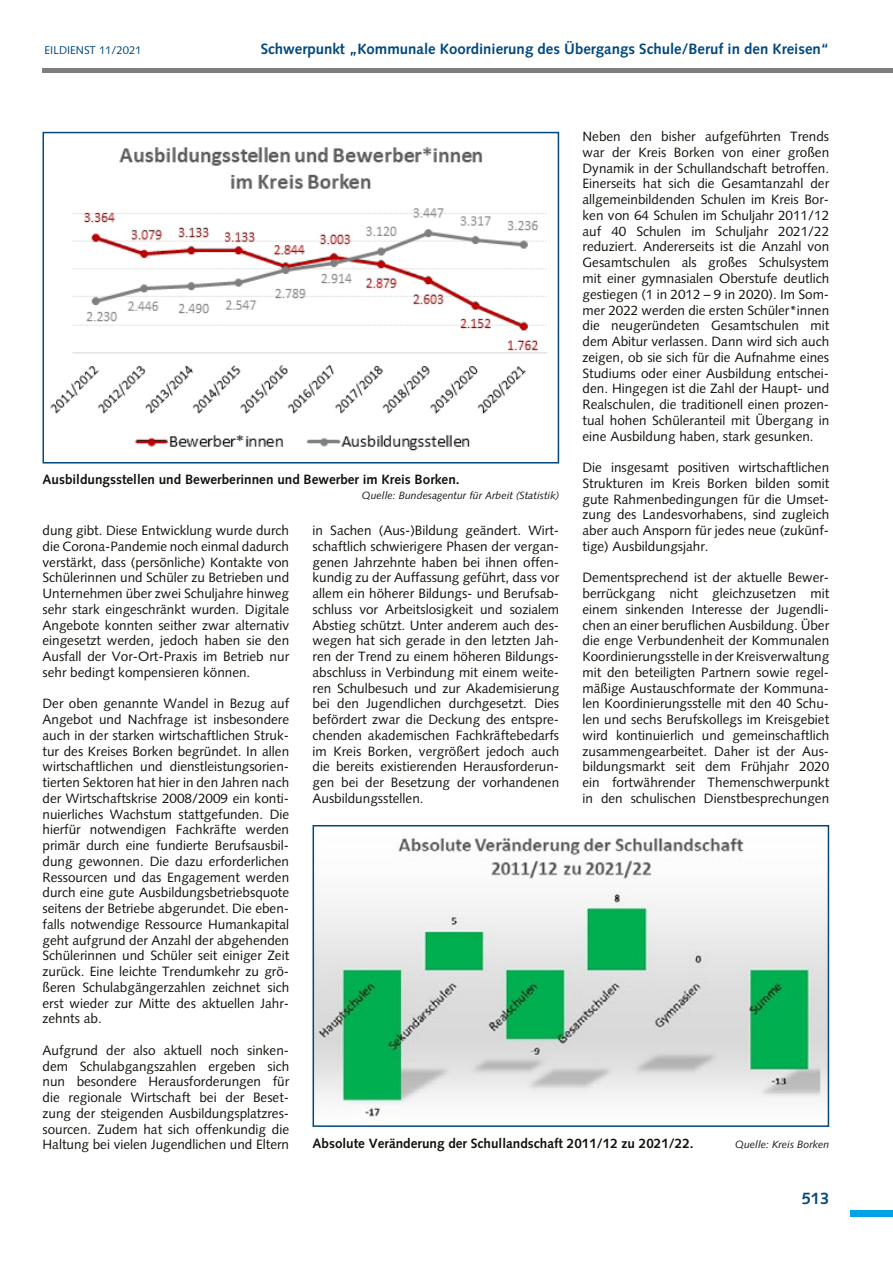
<style>
.page{position:relative;width:893px;height:1263px;background:#fff}
.page>*{position:absolute;margin:0;border:0;box-sizing:border-box;transform-origin:0 0}
.t1{font:700 16.5px "Syntax";color:#00487e}
.t2{font:700 15px "Syntax";color:#00487e}
.Bodytext{font:13.5px/15.8px "Syntax";color:#12120d;text-align:justify}
.Bildtext{font:700 13.5px "Syntax";color:#12120d}
.t3{font:11.25px "Syntax";color:#00487e}
.Bildtext-2{font:italic 10.5px "Syntax";color:#12120d}
</style>
<div class="page">
<hr style="left:43px;top:68px;width:850px;height:4px;background:#7d7f7c">
<div style="left:850px;top:1210px;width:43px;height:6px;background:#00a1e5"></div>
<svg style="left:42px;top:131px;width:518px;height:333px"></svg>
<svg style="left:312px;top:825px;width:518px;height:302px"></svg>
<p class="t3" style="left:45px;top:43px;width:98px">EILDIENST 11/2021</p>
<p class="t2" style="left:261px;top:40px;width:570px">Schwerpunkt „Kommunale Koordinierung des Übergangs Schule/Beruf in den Kreisen“</p>
<p class="Bodytext" style="left:583px;top:129px;width:248px">Neben den bisher aufgeführten Trends war der Kreis Borken von einer großen Dynamik in der Schullandschaft betroffen.<br>Einerseits hat sich die Gesamtanzahl der allgemeinbildenden Schulen im Kreis Bor&shy;ken von 64 Schulen im Schuljahr 2011/12 auf 40 Schulen im Schuljahr 2021/22 reduziert. Andererseits ist die Anzahl von Gesamtschulen als großes Schulsystem mit einer gymnasialen Oberstufe deutlich gestiegen (1 in 2012 – 9 in 2020). Im Som&shy;mer 2022 werden die ersten Schüler*innen die neugeründeten Gesamtschulen mit dem Abitur verlassen. Dann wird sich auch zeigen, ob sie sich für die Aufnahme eines Studiums oder einer Ausbildung entschei&shy;den. Hingegen ist die Zahl der Haupt- und Realschulen, die traditionell einen prozen&shy;tual hohen Schüleranteil mit Übergang in eine Ausbildung haben, stark gesunken.</p>
<p class="Bodytext" style="left:583px;top:460px;width:248px">Die insgesamt positiven wirtschaftlichen Strukturen im Kreis Borken bilden somit gute Rahmenbedingungen für die Umset&shy;zung des Landesvorhabens, sind zugleich aber auch Ansporn für jedes neue (zukünf&shy;tige) Ausbildungsjahr.</p>
<p class="Bodytext" style="left:583px;top:570px;width:248px">Dementsprechend ist der aktuelle Bewer&shy;berrückgang nicht gleichzusetzen mit einem sinkenden Interesse der Jugendli&shy;chen an einer beruflichen Ausbildung. Über die enge Verbundenheit der Kommunalen Koordinierungsstelle in der Kreisverwaltung mit den beteiligten Partnern sowie regel&shy;mäßige Austauschformate der Kommuna&shy;len Koordinierungsstelle mit den 40 Schu&shy;len und sechs Berufskollegs im Kreisgebiet wird kontinuierlich und gemeinschaftlich zusammengearbeitet. Daher ist der Aus&shy;bildungsmarkt seit dem Frühjahr 2020 ein fortwährender Themenschwerpunkt in den schulischen Dienstbesprechungen</p>
<p class="Bildtext" style="left:43px;top:472px;width:419px">Ausbildungsstellen und Bewerberinnen und Bewerber im Kreis Borken.</p>
<p class="Bildtext-2" style="left:362px;top:489px;width:199px">Quelle: Bundesagentur für Arbeit (Statistik)</p>
<p class="Bodytext" style="left:43px;top:522px;width:248px">dung gibt. Diese Entwicklung wurde durch die Corona-Pandemie noch einmal dadurch verstärkt, dass (persönliche) Kontakte von Schülerinnen und Schüler zu Betrieben und Unternehmen über zwei Schuljahre hinweg sehr stark eingeschränkt wurden. Digitale Angebote konnten seither zwar alternativ eingesetzt werden, jedoch haben sie den Ausfall der Vor-Ort-Praxis im Betrieb nur sehr bedingt kompensieren können.</p>
<p class="Bodytext" style="left:43px;top:696px;width:248px">Der oben genannte Wandel in Bezug auf Angebot und Nachfrage ist insbesondere auch in der starken wirtschaftlichen Struk&shy;tur des Kreises Borken begründet. In allen wirtschaftlichen und dienstleistungsorien&shy;tierten Sektoren hat hier in den Jahren nach der Wirtschaftskrise 2008/2009 ein konti&shy;nuierliches Wachstum stattgefunden. Die hierfür notwendigen Fachkräfte werden primär durch eine fundierte Berufsausbil&shy;dung gewonnen. Die dazu erforderlichen Ressourcen und das Engagement werden durch eine gute Ausbildungsbetriebsquote seitens der Betriebe abgerundet. Die eben&shy;falls notwendige Ressource Humankapital geht aufgrund der Anzahl der abgehenden Schülerinnen und Schüler seit einiger Zeit zurück. Eine leichte Trendumkehr zu grö&shy;ßeren Schulabgängerzahlen zeichnet sich erst wieder zur Mitte des aktuellen Jahr&shy;zehnts ab.</p>
<p class="Bodytext" style="left:43px;top:1042px;width:248px">Aufgrund der also aktuell noch sinken&shy;dem Schulabgangszahlen ergeben sich nun besondere Herausforderungen für die regionale Wirtschaft bei der Beset&shy;zung der steigenden Ausbildungsplatzres&shy;sourcen. Zudem hat sich offenkundig die Haltung bei vielen Jugendlichen und Eltern</p>
<p class="Bodytext" style="left:313px;top:522px;width:248px">in Sachen (Aus-)Bildung geändert. Wirt&shy;schaftlich schwierigere Phasen der vergan&shy;genen Jahrzehnte haben bei ihnen offen&shy;kundig zu der Auffassung geführt, dass vor allem ein höherer Bildungs- und Berufsab&shy;schluss vor Arbeitslosigkeit und sozialem Abstieg schützt. Unter anderem auch des&shy;wegen hat sich gerade in den letzten Jah&shy;ren der Trend zu einem höheren Bildungs&shy;abschluss in Verbindung mit einem weite&shy;ren Schulbesuch und zur Akademisierung bei den Jugendlichen durchgesetzt. Dies befördert zwar die Deckung des entspre&shy;chenden akademischen Fachkräftebedarfs im Kreis Borken, vergrößert jedoch auch die bereits existierenden Herausforderun&shy;gen bei der Besetzung der vorhandenen Ausbildungsstellen.</p>
<p class="Bildtext" style="left:313px;top:1135px;width:383px">Absolute Veränderung der Schullandschaft 2011/12 zu 2021/22.</p>
<p class="Bildtext-2" style="left:735px;top:1138px;width:95px">Quelle: Kreis Borken</p>
<p class="t1" style="left:802px;top:1189px;width:29px">513</p>
</div>
